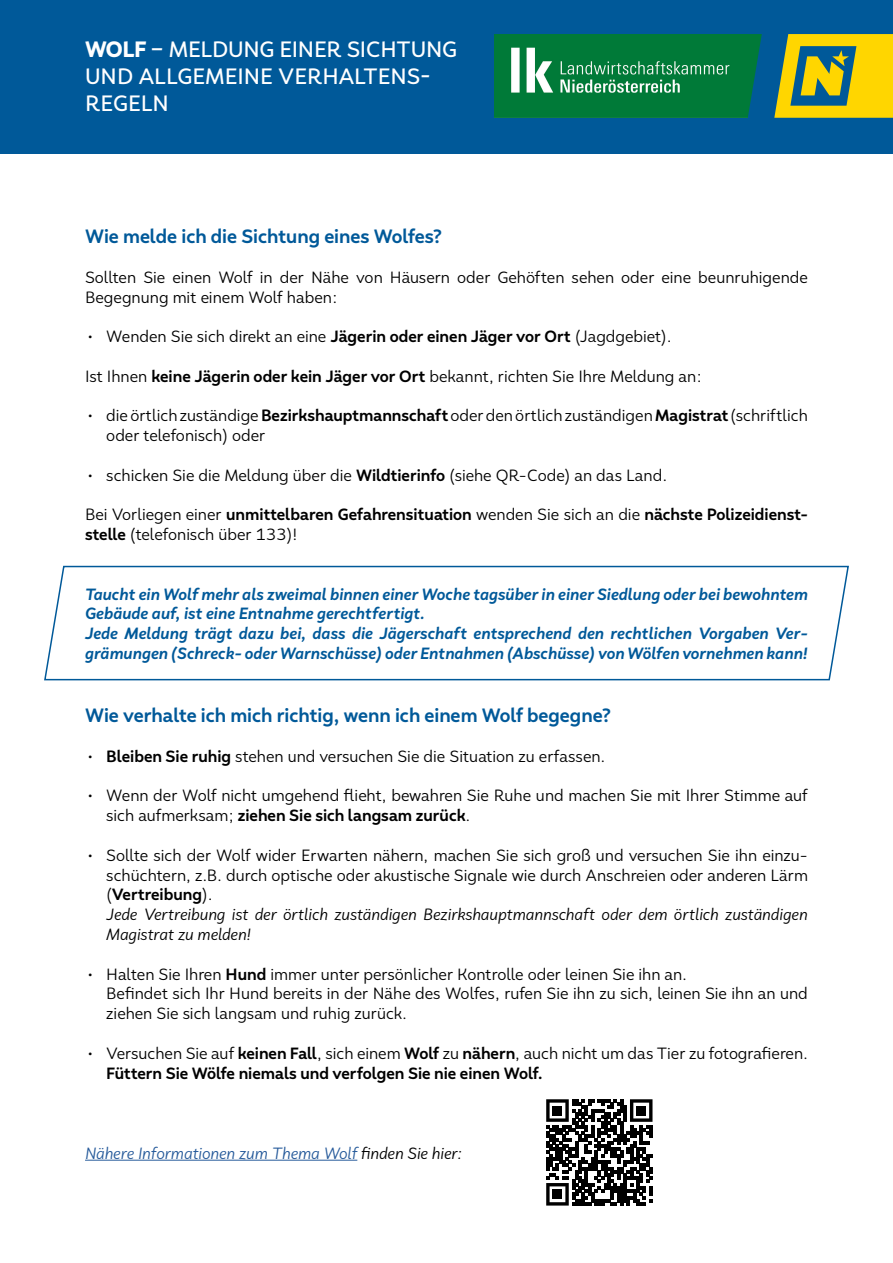
<style>
.page{position:relative;width:893px;height:1263px;background:#fff}
.page>*{position:absolute;margin:0;border:0;box-sizing:border-box;transform-origin:0 0}
.t1{font:500 22.5px/27px "Faible";letter-spacing:-.01em;color:#fff}
.t2{font:700 19.5px "Faible";color:#005999}
.t3{font:16.5px/19.8px "Faible";color:#000}
.t4{font:italic 700 16.5px/19.8px "Faible";color:#005999}
.t5{font:700 16.5px/19.8px "Faible";color:#000}
.t6{font:italic 16.5px "Faible";letter-spacing:-.01em;color:#275b9b}
.s1{font-weight:900}
.s2{font-weight:700}
.s3{font-weight:400}
.s4{font-style:italic}
.s5{color:#000}
</style>
<div class="page">
<div style="left:0;top:0;width:893px;height:153px;background:#005999"></div>
<svg style="left:774px;top:34px;width:119px;height:84px"></svg>
<hr style="left:85px;top:1160px;width:272px;height:1px;background:#275b9b">
<svg style="left:546px;top:1099px;width:106px;height:106px"></svg>
<div style="left:553px;top:1106px;width:9px;height:9px;background:#000"></div>
<div style="left:636px;top:1106px;width:10px;height:9px;background:#000"></div>
<div style="left:553px;top:1189px;width:9px;height:10px;background:#000"></div>
<svg style="left:44px;top:565px;width:805px;height:116px"></svg>
<svg style="left:748px;top:34px;width:14px;height:82px"></svg>
<img style="left:494px;top:34px;width:254px;height:84px">
<h1 class="t1" style="left:85px;top:36px;width:374px"><span class="s1">WOLF</span> – MELDUNG EINER SICHTUNG<br>UND ALLGEMEINE VERHALTENS-<br>REGELN</h1>
<p class="t2" style="left:85px;top:223px;width:359px">Wie melde ich die Sichtung eines Wolfes?</p>
<p class="t3" style="left:85px;top:267px;width:724px">Sollten Sie einen Wolf in der Nähe von Häusern oder Gehöften sehen oder eine beunruhigende<br>Begegnung mit einem Wolf haben:</p>
<p class="t3" style="left:85px;top:327px;width:588px">• Wenden Sie sich direkt an eine <span class="s2">Jägerin oder einen Jäger vor Ort</span> (Jagdgebiet).</p>
<p class="t3" style="left:85px;top:366px;width:618px">Ist Ihnen <span class="s2">keine Jägerin oder kein Jäger vor Ort</span> bekannt, richten Sie Ihre Meldung an:</p>
<p class="t3" style="left:106px;top:406px;width:703px;text-indent:-21px">• die örtlich zuständige <span class="s2">Bezirkshauptmannschaft</span> oder den örtlich zuständigen <span class="s2">Magistrat</span> (schriftlich oder telefonisch) oder</p>
<p class="t3" style="left:85px;top:465px;width:584px">• schicken Sie die Meldung über die <span class="s2">Wildtierinfo</span> (siehe QR-Code) an das Land.</p>
<p class="t5" style="left:85px;top:505px;width:724px"><span class="s3">Bei Vorliegen einer</span> unmittelbaren Gefahrensituation <span class="s3">wenden Sie sich an die</span> nächste Polizeidienst&shy;stelle <span class="s3">(telefonisch über 133)!</span></p>
<p class="t4" style="left:85px;top:584px;width:724px">Taucht ein Wolf mehr als zweimal binnen einer Woche tagsüber in einer Siedlung oder bei bewohntem Gebäude auf, ist eine Entnahme gerechtfertigt.<br>Jede Meldung trägt dazu bei, dass die Jägerschaft entsprechend den rechtlichen Vorgaben Ver&shy;grämungen (Schreck- oder Warnschüsse) oder Entnahmen (Abschüsse) von Wölfen vornehmen kann!</p>
<p class="t2" style="left:85px;top:702px;width:527px">Wie verhalte ich mich richtig, wenn ich einem Wolf begegne?</p>
<p class="t3" style="left:85px;top:746px;width:522px">• <span class="s2">Bleiben Sie ruhig</span> stehen und versuchen Sie die Situation zu erfassen.</p>
<p class="t3" style="left:106px;top:786px;width:703px;text-indent:-21px">• Wenn der Wolf nicht umgehend flieht, bewahren Sie Ruhe und machen Sie mit Ihrer Stimme auf sich aufmerksam; <span class="s2">ziehen Sie sich langsam zurück</span>.</p>
<p class="t3" style="left:106px;top:845px;width:703px;text-indent:-21px">• Sollte sich der Wolf wider Erwarten nähern, machen Sie sich groß und versuchen Sie ihn einzu&shy;schüchtern, z.B. durch optische oder akustische Signale wie durch Anschreien oder anderen Lärm (<span class="s2">Vertreibung</span>).<br><span class="s4">Jede Vertreibung ist der örtlich zuständigen Bezirkshauptmannschaft oder dem örtlich zuständigen Magistrat zu melden!</span></p>
<p class="t3" style="left:106px;top:964px;width:703px;text-indent:-21px">• Halten Sie Ihren <span class="s2">Hund</span> immer unter persönlicher Kontrolle oder leinen Sie ihn an.<br>Befindet sich Ihr Hund bereits in der Nähe des Wolfes, rufen Sie ihn zu sich, leinen Sie ihn an und ziehen Sie sich langsam und ruhig zurück.</p>
<p class="t5" style="left:106px;top:1043px;width:703px;text-indent:-21px"><span class="s3">• Versuchen Sie auf</span> keinen Fall<span class="s3">, sich einem</span> Wolf <span class="s3">zu</span> nähern<span class="s3">, auch nicht um das Tier zu fotografieren.<br></span>Füttern Sie Wölfe niemals und verfolgen Sie nie einen Wolf.</p>
<p class="t6" style="left:85px;top:1142px;width:379px">Nähere Informationen zum Thema Wolf <span class="s5">finden Sie hier:</span></p>
</div>
